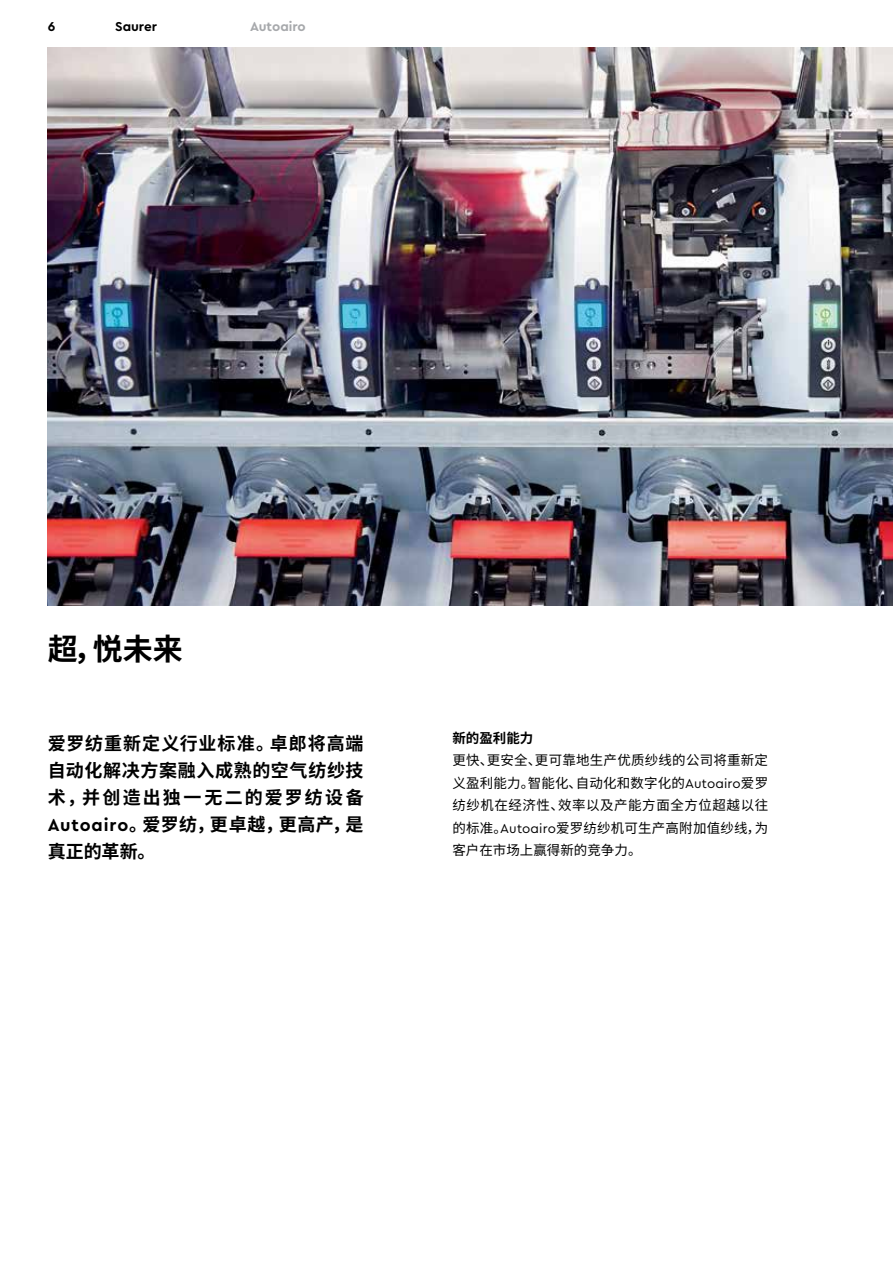
<style>
.page{position:relative;width:893px;height:1263px;background:#fff}
.page>*{position:absolute;margin:0;border:0;box-sizing:border-box;transform-origin:0 0}
.t1{font:700 30px "Noto Sans CJ Ksc";color:#000}
.t2{font:700 18px/27px "Noto Sans CJ Ksc";letter-spacing:.04em;color:#000;text-align:justify}
.t3{font:13.5px/22.5px "Noto Sans CJ Ksc";letter-spacing:.015em;color:#000;text-align:justify}
.t4{font:700 13.5px "Saurer";color:#a7a9ac}
.t5{font:700 13.5px "Saurer";color:#000}
.t6{font:700 13.5px "Noto Sans CJ Ksc";color:#000}
.s1{font-family:"Saurer"}
</style>
<div class="page">
<img style="left:48px;top:48px;width:845px;height:558px">
<p class="t5" style="left:48px;top:18px;width:9px">6</p>
<p class="t5" style="left:115px;top:18px;width:43px">Saurer</p>
<p class="t4" style="left:250px;top:18px;width:57px">Autoairo</p>
<h1 class="t1" style="left:48px;top:632px;width:136px">超，悦未来</h1>
<h2 class="t2" style="left:48px;top:730px;width:317px">爱罗纺重新定义行业标准。卓郎将高端自动化解决方案融入成熟的空气纺纱技术，并创造出独一无二的爱罗纺设备<span class="s1">Autoairo</span>。爱罗纺，更卓越，更高产，是真正的革新。</h2>
<p class="t6" style="left:452px;top:730px;width:82px">新的盈利能力</p>
<p class="t3" style="left:452px;top:749px;width:317px">更快、更安全、更可靠地生产优质纱线的公司将重新定义盈利能力。智能化、自动化和数字化的<span class="s1">Autoairo</span>爱罗纺纱机在经济性、效率以及产能方面全方位超越以往的标准。<span class="s1">Autoairo</span>爱罗纺纱机可生产高附加值纱线，为客户在市场上赢得新的竞争力。</p>
</div>
